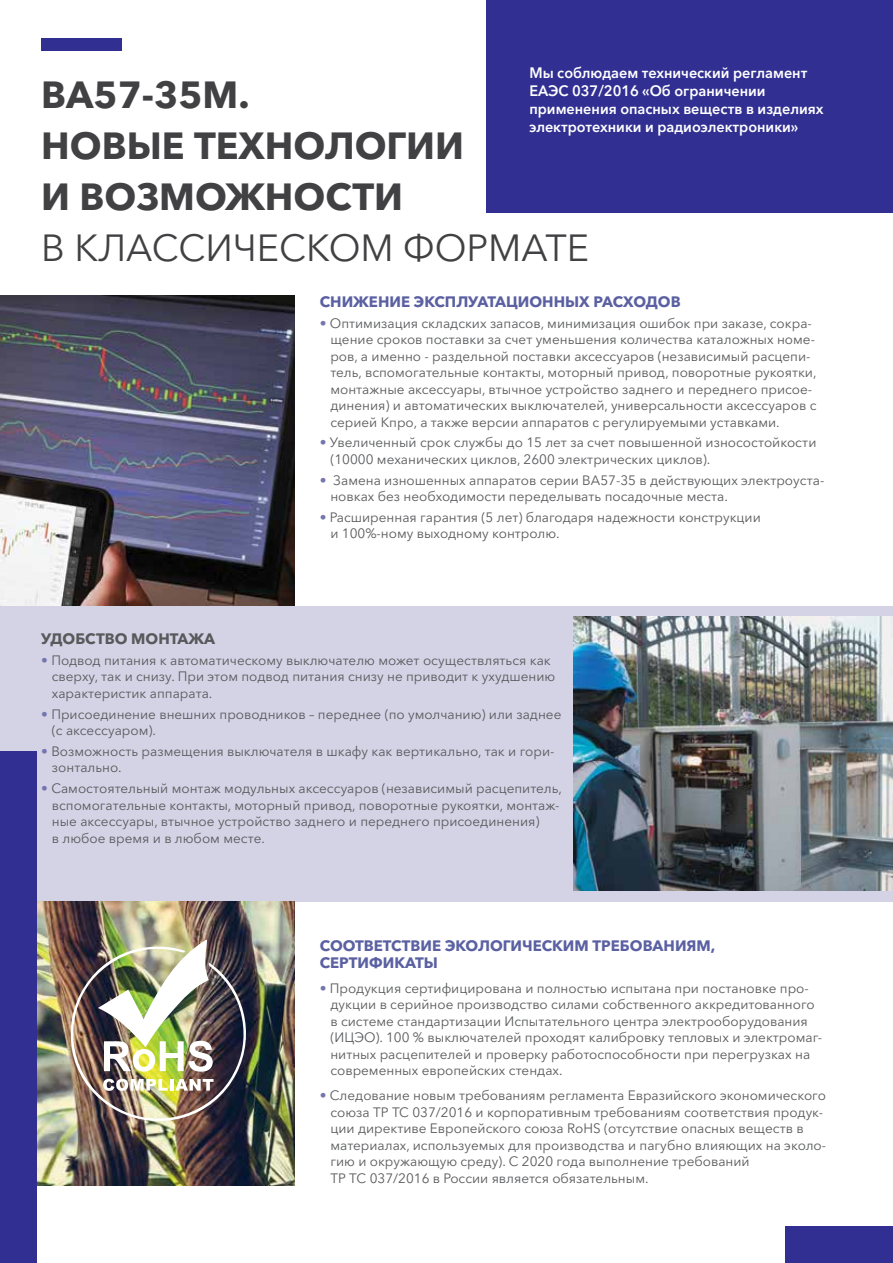
<style>
.page{position:relative;width:893px;height:1263px;background:#fff}
.page>*{position:absolute;margin:0;border:0;box-sizing:border-box;transform-origin:0 0}
.t1{font:700 37.5px/51px "Avenir Next Cyr";color:#414042}
.t2{font:37.5px "Avenir Next Cyr";color:#414042}
.t3{font:600 15px/18px "Avenir Next Cyr";color:#fff;scale:.96 1}
.t4{font:700 15px/16.5px "Avenir Next Cyr";color:#5a60a1}
.t5{font:700 15px "Avenir Next Cyr";color:#58595b}
.t6{font:13.5px/16.5px "Avenir Next Cyr";color:#58595b}
.s1{color:#7676ae}
</style>
<div class="page">
<div style="left:786px;top:1227px;width:107px;height:36px;background:#313092"></div>
<div style="left:0;top:606px;width:893px;height:295px;background:#d4d3e6"></div>
<hr style="left:892px;top:0;width:1px;height:295px;background:#d6dbdf">
<img style="left:36px;top:901px;width:259px;height:285px">
<div style="left:41px;top:38px;width:81px;height:13px;background:#313092"></div>
<div style="left:487px;top:0;width:406px;height:212px;background:#313092"></div>
<div style="left:0;top:751px;width:36px;height:512px;background:#313092"></div>
<img style="left:60px;top:940px;width:196px;height:192px">
<img style="left:573px;top:617px;width:320px;height:274px">
<img style="left:0;top:295px;width:295px;height:311px">
<p class="t3" style="left:529px;top:63px;width:308px">Мы соблюдаем технический регламент ЕАЭС 037/2016 «Об ограничении применения опасных веществ в изделиях электротехники и радиоэлектроники»</p>
<h1 class="t1" style="left:41px;top:70px;width:424px">ВА57-35М.<br>НОВЫЕ ТЕХНОЛОГИИ<br>И ВОЗМОЖНОСТИ</h1>
<h1 class="t2" style="left:41px;top:226px;width:549px">В КЛАССИЧЕСКОМ ФОРМАТЕ</h1>
<p class="t4" style="left:320px;top:293px;width:362px">СНИЖЕНИЕ ЭКСПЛУАТАЦИОННЫХ РАСХОДОВ</p>
<p class="t6" style="left:330px;top:315px;width:488px;text-indent:-11px"><span class="s1">•</span> Оптимизация складских запасов, минимизация ошибок при заказе, сокра&shy;щение сроков поставки за счет уменьшения количества каталожных номе&shy;ров, а именно - раздельной поставки аксессуаров (независимый расцепи&shy;тель, вспомогательные контакты, моторный привод, поворотные рукоятки, монтажные аксессуары, втычное устройство заднего и переднего присое&shy;динения) и автоматических выключателей, универсальности аксессуаров с серией Кпро, а также версии аппаратов с регулируемыми уставками.</p>
<p class="t6" style="left:330px;top:434px;width:487px;text-indent:-11px"><span class="s1">•</span> Увеличенный срок службы до 15 лет за счет повышенной износостойкости (10000 механических циклов, 2600 электрических циклов).</p>
<p class="t6" style="left:330px;top:472px;width:495px;text-indent:-11px"><span class="s1">•</span> Замена изношенных аппаратов серии ВА57-35 в действующих электроуста&shy;новках без необходимости переделывать посадочные места.</p>
<p class="t6" style="left:330px;top:509px;width:432px;text-indent:-11px"><span class="s1">•</span> Расширенная гарантия (5 лет) благодаря надежности конструкции и 100%-ному выходному контролю.</p>
<p class="t5" style="left:41px;top:629px;width:175px">УДОБСТВО МОНТАЖА</p>
<p class="t6" style="left:52px;top:652px;width:505px;text-indent:-11px"><span class="s1">•</span> Подвод питания к автоматическому выключателю может осуществляться как сверху, так и снизу. При этом подвод питания снизу не приводит к ухудшению характеристик аппарата.</p>
<p class="t6" style="left:52px;top:705px;width:511px;text-indent:-11px"><span class="s1">•</span> Присоединение внешних проводников – переднее (по умолчанию) или заднее (с аксессуаром).</p>
<p class="t6" style="left:52px;top:743px;width:504px;text-indent:-11px"><span class="s1">•</span> Возможность размещения выключателя в шкафу как вертикально, так и гори&shy;зонтально.</p>
<p class="t6" style="left:52px;top:780px;width:512px;text-indent:-11px"><span class="s1">•</span> Самостоятельный монтаж модульных аксессуаров (независимый расцепитель, вспомогательные контакты, моторный привод, поворотные рукоятки, монтаж&shy;ные аксессуары, втычное устройство заднего и переднего присоединения)<br>в любое время и в любом месте.</p>
<p class="t4" style="left:320px;top:937px;width:397px">СООТВЕТСТВИЕ ЭКОЛОГИЧЕСКИМ ТРЕБОВАНИЯМ,<br>СЕРТИФИКАТЫ</p>
<p class="t6" style="left:330px;top:979px;width:493px;text-indent:-11px"><span class="s1">•</span> Продукция сертифицирована и полностью испытана при постановке про&shy;дукции в серийное производство силами собственного аккредитованного в системе стандартизации Испытательного центра электрооборудования (ИЦЭО). 100 % выключателей проходят калибровку тепловых и электромаг&shy;нитных расцепителей и проверку работоспособности при перегрузках на современных европейских стендах.</p>
<p class="t6" style="left:330px;top:1087px;width:497px;text-indent:-11px"><span class="s1">•</span> Следование новым требованиям регламента Евразийского экономического союза ТР ТС 037/2016 и корпоративным требованиям соответствия продук&shy;ции директиве Европейского союза RoHS (отсутствие опасных веществ в материалах, используемых для производства и пагубно влияющих на эколо&shy;гию и окружающую среду). С 2020 года выполнение требований<br>ТР ТС 037/2016 в России является обязательным.</p>
</div>
